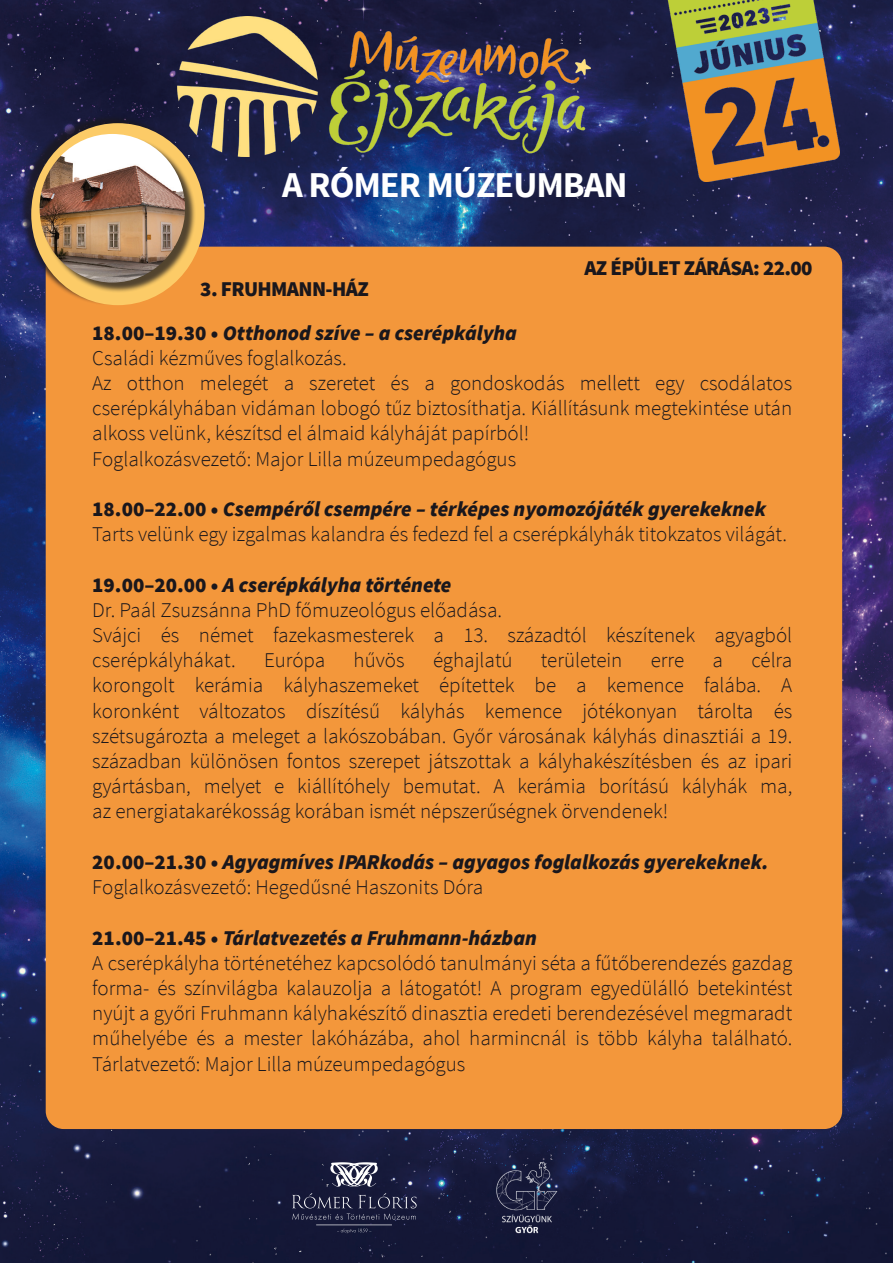
<style>
.page{position:relative;width:893px;height:1263px;background:#fff}
.page>*{position:absolute;margin:0;border:0;box-sizing:border-box;transform-origin:0 0}
.t1{font:700 36.3px "Source Sans Pro";letter-spacing:-.03em;color:#fff}
.t2{font:300 21px/25.2px "Source Sans Pro";color:#1a171c}
.t3{font:italic 900 21px/43.2px "Source Sans Pro";color:#1a171c}
.t4{font:900 21px "Source Sans Pro";letter-spacing:-.03em;color:#1a171c}
.s1{font-style:normal}
.s2{font-weight:900}
.s3{font-weight:900;font-style:italic}
.s4{font-weight:300;font-style:normal}
</style>
<div class="page">
<img style="left:0;top:0;width:893px;height:1263px">
<img style="left:668px;top:0;width:172px;height:181px">
<div style="left:46px;top:247px;width:796px;height:882px;background:#f3973b;border-radius:18px"></div>
<img style="left:484px;top:1160px;width:88px;height:74px">
<svg style="left:292px;top:1193px;width:125px;height:40px;background:#282b48"></svg>
<svg style="left:330px;top:1162px;width:48px;height:24px"></svg>
<div style="left:19px;top:114px;width:183px;height:191px;background:#1a171c;opacity:.75"></div>
<div style="left:31px;top:123px;width:174px;height:182px;background:#fccb67;border-radius:50%"></div>
<div style="left:41px;top:135px;width:155px;height:158px;background:#1a171c;opacity:.75"></div>
<img style="left:40px;top:134px;width:145px;height:149px">
<img style="left:178px;top:16px;width:412px;height:141px">
<h1 class="t1" style="left:282px;top:161px;width:347px">A RÓMER MÚZEUMBAN</h1>
<p class="t4" style="left:584px;top:254px;width:230px">AZ ÉPÜLET ZÁRÁSA: 22.00</p>
<p class="t3" style="left:92px;top:268px;width:426px;text-indent:108px"><span class="s1">3. FRUHMANN-HÁZ<br>18.00–19.30 •</span> Otthonod szíve – a cserépkályha</p>
<p class="t2" style="left:92px;top:345px;width:701px">Családi kézműves foglalkozás.<br>Az otthon melegét a szeretet és a gondoskodás mellett egy csodálatos cserépkályhában vidáman lobogó tűz biztosíthatja. Kiállításunk megtekintése után alkoss velünk, készítsd el álmaid kályháját papírból!<br>Foglalkozásvezető: Major Lilla múzeumpedagógus</p>
<p class="t2" style="left:92px;top:497px;width:696px"><span class="s2">18.00–22.00 •</span> <span class="s3">Csempéről csempére – térképes nyomozójáték gyerekeknek<br></span>Tarts velünk egy izgalmas kalandra és fedezd fel a cserépkályhák titokzatos világát.</p>
<p class="t2" style="left:92px;top:572px;width:701px"><span class="s2">19.00–20.00 •</span> <span class="s3">A cserépkályha története<br></span>Dr. Paál Zsuzsánna PhD főmuzeológus előadása.<br>Svájci és német fazekasmesterek a 13. századtól készítenek agyagból cserépkályhákat.</p>
<p class="t2" style="left:92px;top:648px;width:701px;text-align:justify;text-indent:659px">célra korongolt kerámia kályhaszemeket építettek be a kemence falába. A koronként változatos díszítésű kályhás kemence jótékonyan tárolta és szétsugározta a meleget a lakószobában. Győr városának kályhás dinasztiái a 19. században különösen fontos szerepet játszottak a kályhakészítésben és az ipari gyártásban, melyet e kiállítóhely bemutat. A kerámia borítású kályhák ma, az energiatakarékosság korában ismét népszerűségnek örvendenek!</p>
<p class="t3" style="left:92px;top:849px;width:678px;line-height:25.2px"><span class="s1">20.00–21.30 •</span> Agyagmíves IPARkodás – agyagos foglalkozás gyerekeknek.<br><span class="s4">Foglalkozásvezető: Hegedűsné Haszonits Dóra</span></p>
<p class="t2" style="left:92px;top:925px;width:701px"><span class="s2">21.00–21.45 •</span> <span class="s3">Tárlatvezetés a Fruhmann-házban<br></span>A cserépkályha történetéhez kapcsolódó tanulmányi séta a fűtőberendezés gazdag forma- és színvilágba kalauzolja a látogatót! A program egyedülálló betekintést nyújt a győri Fruhmann kályhakészítő dinasztia eredeti berendezésével megmaradt műhelyébe és a mester lakóházába, ahol harmincnál is több kályha található.<br>Tárlatvezető: Major Lilla múzeumpedagógus</p>
<p class="t2" style="left:264px;top:648px;width:63px">Európa</p>
<p class="t2" style="left:354px;top:648px;width:53px">hűvös</p>
<p class="t2" style="left:433px;top:648px;width:81px">éghajlatú</p>
<p class="t2" style="left:541px;top:648px;width:83px">területein</p>
<p class="t2" style="left:651px;top:648px;width:35px">erre</p>
<p class="t2" style="left:713px;top:648px;width:12px">a</p>
</div>
